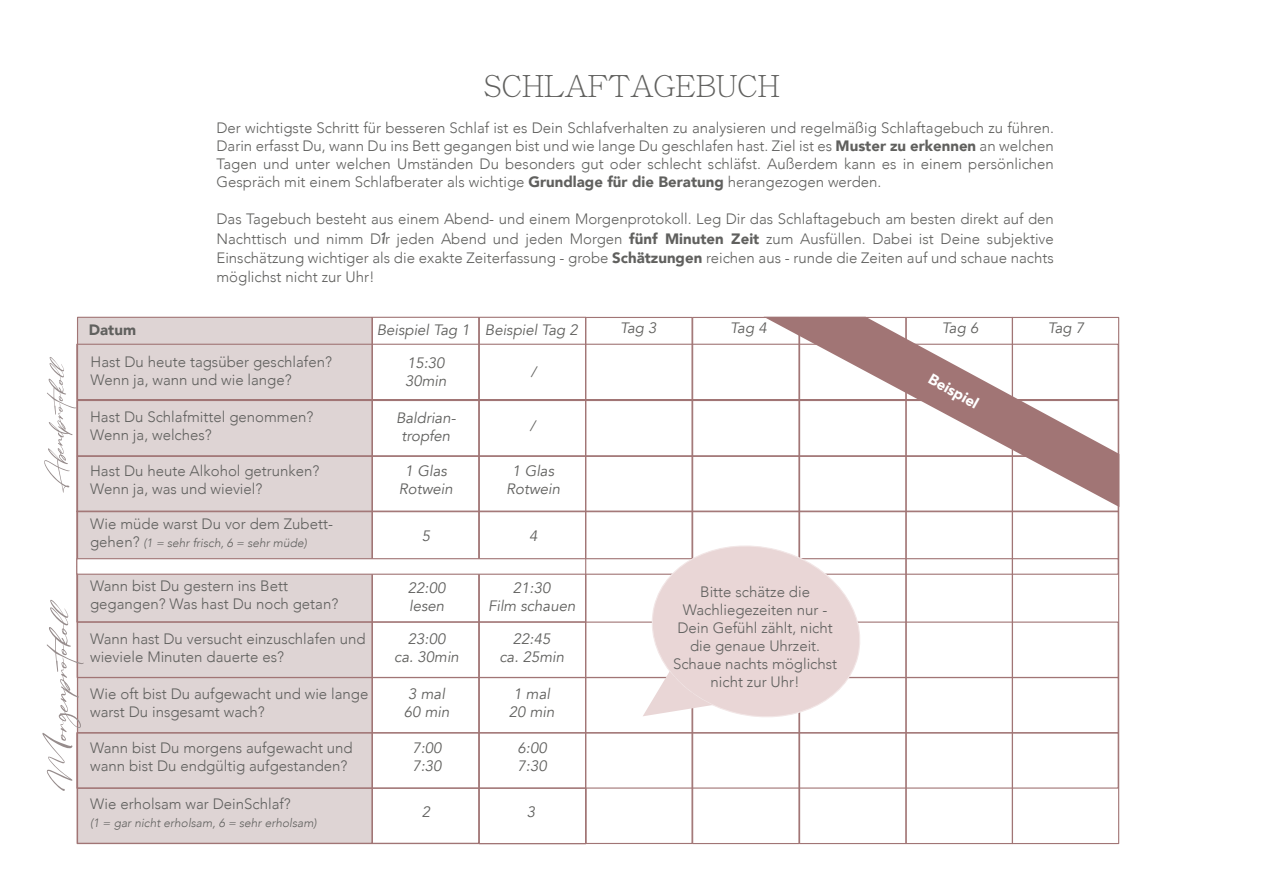
<style>
.page{position:relative;width:1263px;height:894px;background:#fff}
.page>*{position:absolute;margin:0;border:0;box-sizing:border-box;transform-origin:0 0}
.t1{font:45px "Anamortee";color:#968c8c;scale:1.5 1}
.t2{font:36px "Anamortee";color:#968c8c;scale:1.5 1}
.t3{font:300 30px "Adobe Ming Std";color:#60605e}
.t4{font:300 15px/18px "Avenir";color:#60605e}
.t5{font:italic 15px/18px "Avenir";color:#60605e}
.t6{font:900 15px "Avenir";color:#fff}
.t7{font:900 15px "Avenir";color:#60605e}
.t8{font:italic 300 12px "Avenir";color:#60605e}
.s1{font-weight:900}
.s2{font-style:normal;font-size:15px}
</style>
<div class="page">
<div style="left:77px;top:316px;width:296px;height:527px;background:#ded4d4;border:1px solid #a17575"></div>
<div style="left:372px;top:316px;width:107px;height:527px;border:1px solid #a17575"></div>
<div style="left:479px;top:316px;width:107px;height:527px;border:1px solid #a17575"></div>
<div style="left:76px;top:343px;width:1043px;height:57px;border:1px solid #a17575"></div>
<div style="left:76px;top:400px;width:1043px;height:56px;border:1px solid #a17575"></div>
<div style="left:76px;top:455px;width:1043px;height:57px;border:1px solid #a17575"></div>
<div style="left:76px;top:510px;width:1043px;height:56px;border:1px solid #a17575"></div>
<div style="left:76px;top:566px;width:510px;height:56px;border:1px solid #a17575"></div>
<div style="left:76px;top:558px;width:1043px;height:16px;background:#fff;border:1px solid #a17575"></div>
<div style="left:77px;top:621px;width:1042px;height:56px;border:1px solid #a17575"></div>
<div style="left:77px;top:676px;width:1042px;height:57px;border:1px solid #a17575"></div>
<div style="left:76px;top:731px;width:1043px;height:57px;border:1px solid #a17575"></div>
<div style="left:77px;top:787px;width:509px;height:56px;border:1px solid #a17575"></div>
<div style="left:585px;top:317px;width:108px;height:526px;border:1px solid #a17575"></div>
<div style="left:692px;top:317px;width:107px;height:526px;border:1px solid #a17575"></div>
<div style="left:799px;top:317px;width:107px;height:526px;border:1px solid #a17575"></div>
<div style="left:906px;top:317px;width:107px;height:526px;border:1px solid #a17575"></div>
<div style="left:1012px;top:317px;width:107px;height:526px;border:1px solid #a17575"></div>
<svg style="left:643px;top:535px;width:226px;height:191px"></svg>
<svg style="left:763px;top:316px;width:356px;height:191px"></svg>
<h3 class="t3" style="left:483px;top:71px;width:298px">SCHLAFTAGEBUCH</h3>
<p class="t4" style="left:216px;top:119px;width:839px;text-align:justify">Der wichtigste Schritt für besseren Schlaf ist es Dein Schlafverhalten zu analysieren und regelmäßig Schlaftagebuch zu führen.<br>Darin erfasst Du, wann Du ins Bett gegangen bist und wie lange Du geschlafen hast. Ziel ist es <span class="s1">Muster zu erkennen</span> an welchen Tagen und unter welchen Umständen Du besonders gut oder schlecht schläfst. Außerdem kann es in einem persönlichen Gespräch mit einem Schlafberater als wichtige <span class="s1">Grundlage für die Beratung</span> herangezogen werden.</p>
<p class="t4" style="left:216px;top:210px;width:839px;line-height:19.2px;text-align:justify">Das Tagebuch besteht aus einem Abend- und einem Morgenprotokoll. Leg Dir das Schlaftagebuch am besten direkt auf den Nachttisch und nimm Dir jeden Abend und jeden Morgen <span class="s1">fünf Minuten Zeit</span> zum Ausfüllen. Dabei ist Deine subjektive Einschätzung wichtiger als die exakte Zeiterfassung - grobe <span class="s1">Schätzungen</span> reichen aus - runde die Zeiten auf und schaue nachts möglichst nicht zur Uhr!</p>
<p class="t5" style="left:379px;top:229px;width:10px">1</p>
<h2 class="t2" style="left:31px;top:491px;width:86px;rotate:-89deg">Abendprotokoll</h2>
<p class="t5" style="left:485px;top:320px;width:95px">Beispiel Tag 2</p>
<p class="t5" style="left:620px;top:319px;width:38px">Tag 3</p>
<p class="t5" style="left:730px;top:319px;width:38px">Tag 4</p>
<p class="t5" style="left:942px;top:319px;width:38px">Tag 6</p>
<p class="t5" style="left:1048px;top:319px;width:38px">Tag 7</p>
<p class="t7" style="left:89px;top:319px;width:49px">Datum</p>
<p class="t5" style="left:377px;top:320px;width:95px">Beispiel Tag 1</p>
<p class="t5" style="left:405px;top:353px;width:43px">15:30<br>30min</p>
<p class="t4" style="left:90px;top:353px;width:243px">Hast Du heute tagsüber geschlafen?<br>Wenn ja, wann und wie lange?</p>
<p class="t5" style="left:531px;top:363px;width:7px">/</p>
<p class="t6" style="left:935px;top:368px;width:57px;rotate:30deg">Beispiel</p>
<p class="t4" style="left:90px;top:408px;width:225px">Hast Du Schlafmittel genommen?<br>Wenn ja, welches?</p>
<p class="t4" style="left:90px;top:462px;width:231px">Hast Du heute Alkohol getrunken?<br>Wenn ja, was und wieviel?</p>
<p class="t4" style="left:90px;top:515px;width:244px">Wie müde warst Du vor dem Zubett-</p>
<p class="t8" style="left:90px;top:535px;width:218px"><span class="s2">gehen?</span> (1 = sehr frisch, 6 = sehr müde)</p>
<p class="t5" style="left:396px;top:408px;width:61px;text-align:center">Baldrian&shy;tropfen</p>
<p class="t5" style="left:530px;top:416px;width:7px">/</p>
<p class="t5" style="left:399px;top:462px;width:55px;text-align:center">1 Glas<br>Rotwein</p>
<p class="t5" style="left:506px;top:462px;width:55px;text-align:center">1 Glas<br>Rotwein</p>
<p class="t5" style="left:422px;top:526px;width:10px">5</p>
<p class="t5" style="left:529px;top:526px;width:10px">4</p>
<p class="t4" style="left:90px;top:576px;width:250px">Wann bist Du gestern ins Bett gegangen? Was hast Du noch getan?</p>
<p class="t4" style="left:90px;top:629px;width:277px">Wann hast Du versucht einzuschlafen und wieviele Minuten dauerte es?</p>
<p class="t4" style="left:90px;top:684px;width:280px">Wie oft bist Du aufgewacht und wie lange warst Du insgesamt wach?</p>
<p class="t4" style="left:90px;top:738px;width:264px">Wann bist Du morgens aufgewacht und wann bist Du endgültig aufgestanden?</p>
<p class="t4" style="left:90px;top:794px;width:202px">Wie erholsam war DeinSchlaf?</p>
<p class="t8" style="left:90px;top:814px;width:228px">(1 = gar nicht erholsam, 6 = sehr erholsam)</p>
<h1 class="t1" style="left:27px;top:789px;width:121px;rotate:-89deg">Morgenprotokoll</h1>
<p class="t5" style="left:408px;top:579px;width:39px">22:00 lesen</p>
<p class="t5" style="left:394px;top:629px;width:66px;text-align:center">23:00<br>ca. 30min</p>
<p class="t5" style="left:404px;top:684px;width:47px">3 mal<br>60 min</p>
<p class="t5" style="left:412px;top:738px;width:31px">7:00<br>7:30</p>
<p class="t5" style="left:422px;top:803px;width:10px">2</p>
<p class="t5" style="left:488px;top:579px;width:89px;text-align:center">21:30<br>Film schauen</p>
<p class="t5" style="left:499px;top:629px;width:66px;text-align:center">22:45<br>ca. 25min</p>
<p class="t5" style="left:509px;top:684px;width:47px">1 mal<br>20 min</p>
<p class="t5" style="left:517px;top:738px;width:31px">6:00<br>7:30</p>
<p class="t5" style="left:527px;top:803px;width:10px">3</p>
<p class="t4" style="left:673px;top:582px;width:166px;text-align:center">Bitte schätze die<br>Wachliegezeiten nur -<br>Dein Gefühl zählt, nicht die genaue Uhrzeit.<br>Schaue nachts möglichst nicht zur Uhr!</p>
</div>
